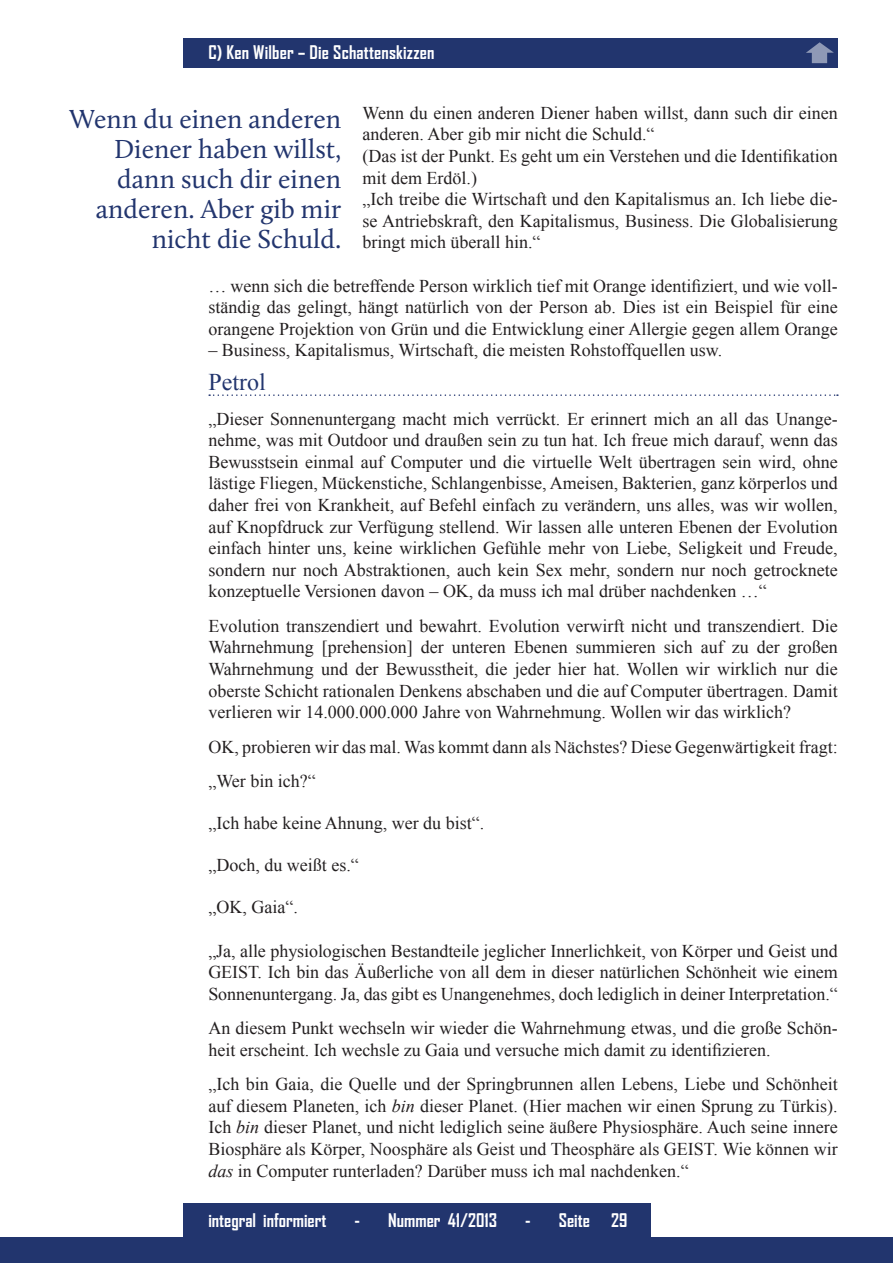
<style>
.page{position:relative;width:893px;height:1263px;background:#fff}
.page>*{position:absolute;margin:0;border:0;box-sizing:border-box;transform-origin:0 0}
.t1{font:27px/30px "Calluna";color:#22356e;text-align:right}
.t2{font:24px "Times New Roman";color:#22356e}
.t3{font:18px/21.6px "Times New Roman";color:#231f20;text-align:justify}
.t4{font:700 18px "Agency FB";color:#fff}
.s1{font-style:italic}
</style>
<div class="page">
<div style="left:0;top:1238px;width:893px;height:25px;background:#22356e"></div>
<div style="left:183px;top:1203px;width:468px;height:34px;background:#22356e"></div>
<div style="left:183px;top:38px;width:655px;height:30px;background:#22356e"></div>
<svg style="left:209px;top:394px;width:629px;height:2px"></svg>
<svg style="left:806px;top:42px;width:28px;height:21px"></svg>
<p class="t4" style="left:208px;top:41px;width:228px">C) Ken Wilber – Die Schattenskizzen</p>
<h1 class="t1" style="left:70px;top:104px;width:273px">Wenn du einen anderen<br>Diener haben willst, dann such dir einen anderen. Aber gib mir nicht die Schuld.</h1>
<p class="t3" style="left:363px;top:102px;width:477px;text-align:left">Wenn du einen anderen Diener haben willst, dann such dir einen anderen. Aber gib mir nicht die Schuld.“<br>(Das ist der Punkt. Es geht um ein Verstehen und die Identifikation mit dem Erdöl.)<br>„Ich treibe die Wirtschaft und den Kapitalismus an. Ich liebe die&shy;se Antriebskraft, den Kapitalismus, Business. Die Globalisierung bringt mich überall hin.“</p>
<p class="t3" style="left:208px;top:274px;width:631px">… wenn sich die betreffende Person wirklich tief mit Orange identifiziert, und wie voll&shy;ständig das gelingt, hängt natürlich von der Person ab. Dies ist ein Beispiel für eine orangene Projektion von Grün und die Entwicklung einer Allergie gegen allem Orange</p>
<p class="t3" style="left:208px;top:339px;width:515px">– Business, Kapitalismus, Wirtschaft, die meisten Rohstoffquellen usw.</p>
<h2 class="t2" style="left:208px;top:366px;width:59px">Petrol</h2>
<p class="t3" style="left:208px;top:407px;width:631px">„Dieser Sonnenuntergang macht mich verrückt. Er erinnert mich an all das Unange&shy;nehme, was mit Outdoor und draußen sein zu tun hat. Ich freue mich darauf, wenn das Bewusstsein einmal auf Computer und die virtuelle Welt übertragen sein wird, ohne lästige Fliegen, Mückenstiche, Schlangenbisse, Ameisen, Bakterien, ganz körperlos und daher frei von Krankheit, auf Befehl einfach zu verändern, uns alles, was wir wollen, auf Knopfdruck zur Verfügung stellend. Wir lassen alle unteren Ebenen der Evolution einfach hinter uns, keine wirklichen Gefühle mehr von Liebe, Seligkeit und Freude, sondern nur noch Abstraktionen, auch kein Sex mehr, sondern nur noch getrocknete konzeptuelle Versionen davon – OK, da muss ich mal drüber nachdenken …“</p>
<p class="t3" style="left:208px;top:615px;width:631px">Evolution transzendiert und bewahrt. Evolution verwirft nicht und transzendiert. Die Wahrnehmung [prehension] der unteren Ebenen summieren sich auf zu der großen Wahrnehmung und der Bewusstheit, die jeder hier hat. Wollen wir wirklich nur die oberste Schicht rationalen Denkens abschaben und die auf Computer übertragen. Damit verlieren wir 14.000.000.000 Jahre von Wahrnehmung. Wollen wir das wirklich?</p>
<p class="t3" style="left:208px;top:729px;width:631px;line-height:34.3px">OK, probieren wir das mal. Was kommt dann als Nächstes? Diese Gegenwärtigkeit fragt: „Wer bin ich?“</p>
<p class="t3" style="left:208px;top:812px;width:277px">„Ich habe keine Ahnung, wer du bist“.</p>
<p class="t3" style="left:208px;top:854px;width:152px">„Doch, du weißt es.“</p>
<p class="t3" style="left:208px;top:896px;width:91px">„OK, Gaia“.</p>
<p class="t3" style="left:208px;top:939px;width:631px">„Ja, alle physiologischen Bestandteile jeglicher Innerlichkeit, von Körper und Geist und GEIST. Ich bin das Äußerliche von all dem in dieser natürlichen Schönheit wie einem Sonnenuntergang. Ja, das gibt es Unangenehmes, doch lediglich in deiner Interpretation.“</p>
<p class="t3" style="left:208px;top:1017px;width:631px">An diesem Punkt wechseln wir wieder die Wahrnehmung etwas, und die große Schön&shy;heit erscheint. Ich wechsle zu Gaia und versuche mich damit zu identifizieren.</p>
<p class="t3" style="left:208px;top:1073px;width:631px">„Ich bin Gaia, die Quelle und der Springbrunnen allen Lebens, Liebe und Schönheit auf diesem Planeten, ich <span class="s1">bin</span> dieser Planet. (Hier machen wir einen Sprung zu Türkis).<br>Ich <span class="s1">bin</span> dieser Planet, und nicht lediglich seine äußere Physiosphäre. Auch seine innere Biosphäre als Körper, Noosphäre als Geist und Theosphäre als GEIST. Wie können wir <span class="s1">das</span> in Computer runterladen? Darüber muss ich mal nachdenken.“</p>
<p class="t4" style="left:208px;top:1208px;width:120px">integral informiert</p>
<p class="t4" style="left:355px;top:1208px;width:144px">- Nummer 41/2013</p>
<p class="t4" style="left:525px;top:1208px;width:104px">- Seite 29</p>
</div>
